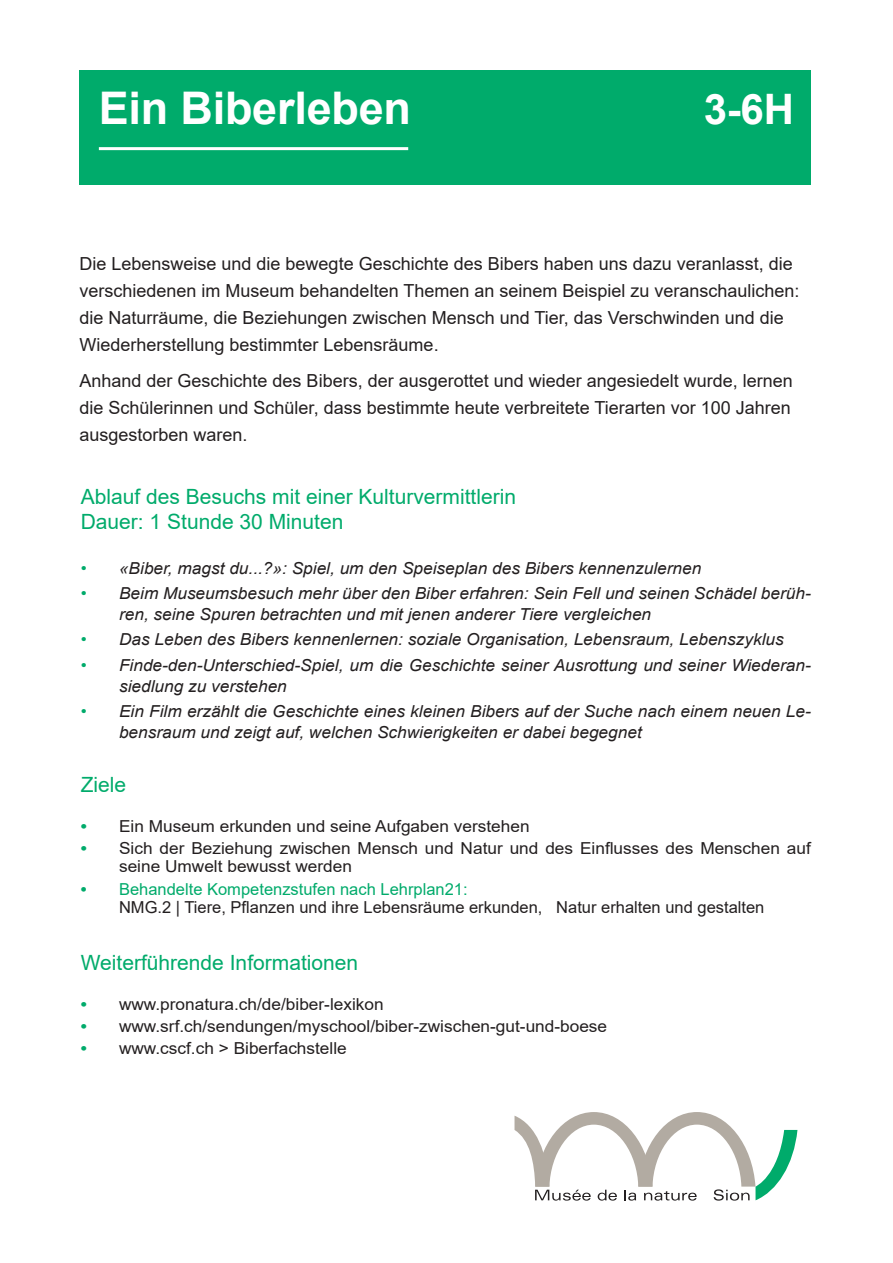
<style>
.page{position:relative;width:893px;height:1263px;background:#fff}
.page>*{position:absolute;margin:0;border:0;box-sizing:border-box;transform-origin:0 0}
.t1{font:700 45px "Arial";letter-spacing:-.005em;color:#fff}
.t2{font:700 42px "Arial";color:#fff}
.t3{font:21px/25.2px "Arial";color:#00ab6b}
.t4{font:18px/27px "Arial";color:#231f20}
.t5{font:italic 16.5px/21px "Arial";color:#231f20;scale:1.05 1}
.t6{font:16.5px/18px "Arial";color:#231f20;scale:1.05 1}
.t7{font:16.5px/18px "Arial";color:#231f20}
.s1{color:#00ab6b}
.s2{font-weight:700;color:#00ab6b}
</style>
<div class="page">
<div style="left:80px;top:70px;width:731px;height:114px;background:#00ab6b"></div>
<svg style="left:515px;top:1112px;width:282px;height:88px"></svg>
<hr style="left:99px;top:147px;width:309px;height:3px;background:#fff">
<p class="t1" style="left:99px;top:77px;width:314px">Ein Biberleben</p>
<p class="t2" style="left:704px;top:80px;width:92px">3-6H</p>
<p class="t4" style="left:80px;top:250px;width:722px">Die Lebensweise und die bewegte Geschichte des Bibers haben uns dazu veranlasst, die verschiedenen im Museum behandelten Themen an seinem Beispiel zu veranschaulichen: die Naturräume, die Beziehungen zwischen Mensch und Tier, das Verschwinden und die Wiederherstellung bestimmter Lebensräume.</p>
<p class="t4" style="left:80px;top:367px;width:715px;text-align:justify">Anhand der Geschichte des Bibers, der ausgerottet und wieder angesiedelt wurde, lernen die Schülerinnen und Schüler, dass bestimmte heute verbreitete Tierarten vor 100 Jahren ausgestorben waren.</p>
<p class="t3" style="left:81px;top:484px;width:437px">Ablauf des Besuchs mit einer Kulturvermittlerin<br>Dauer: 1 Stunde 30 Minuten</p>
<p class="t5" style="left:81px;top:558px;width:592px"><span class="s1">•</span> «Biber, magst du...?»: Spiel, um den Speiseplan des Bibers kennenzulernen</p>
<p class="t5" style="left:119px;top:583px;width:660px;text-indent:-38px"><span class="s1">•</span> Beim Museumsbesuch mehr über den Biber erfahren: Sein Fell und seinen Schädel berüh&shy;ren, seine Spuren betrachten und mit jenen anderer Tiere vergleichen</p>
<p class="t5" style="left:81px;top:629px;width:671px"><span class="s1">•</span> Das Leben des Bibers kennenlernen: soziale Organisation, Lebensraum, Lebenszyklus</p>
<p class="t5" style="left:119px;top:654px;width:660px;text-indent:-38px"><span class="s1">•</span> Finde-den-Unterschied-Spiel, um die Geschichte seiner Ausrottung und seiner Wiederan&shy;siedlung zu verstehen</p>
<p class="t5" style="left:119px;top:701px;width:660px;text-indent:-38px"><span class="s1">•</span> Ein Film erzählt die Geschichte eines kleinen Bibers auf der Suche nach einem neuen Le&shy;bensraum und zeigt auf, welchen Schwierigkeiten er dabei begegnet</p>
<p class="t3" style="left:81px;top:772px;width:47px">Ziele</p>
<p class="t6" style="left:81px;top:817px;width:429px"><span class="s2">•</span> Ein Museum erkunden und seine Aufgaben verstehen</p>
<p class="t6" style="left:119px;top:839px;width:660px;text-indent:-38px"><span class="s2">•</span> Sich der Beziehung zwischen Mensch und Natur und des Einflusses des Menschen auf seine Umwelt bewusst werden</p>
<p class="t7" style="left:119px;top:880px;width:647px;text-indent:-38px"><span class="s2">•</span> <span class="s1">Behandelte Kompetenzstufen nach Lehrplan21:<br></span>NMG.2 | Tiere, Pflanzen und ihre Lebensräume erkunden, Natur erhalten und gestalten</p>
<p class="t3" style="left:81px;top:949px;width:279px">Weiterführende Informationen</p>
<p class="t6" style="left:81px;top:995px;width:290px"><span class="s2">•</span> www.pronatura.ch/de/biber-lexikon</p>
<p class="t6" style="left:81px;top:1017px;width:503px"><span class="s2">•</span> www.srf.ch/sendungen/myschool/biber-zwischen-gut-und-boese</p>
<p class="t6" style="left:81px;top:1039px;width:255px"><span class="s2">•</span> www.cscf.ch &gt; Biberfachstelle</p>
</div>
